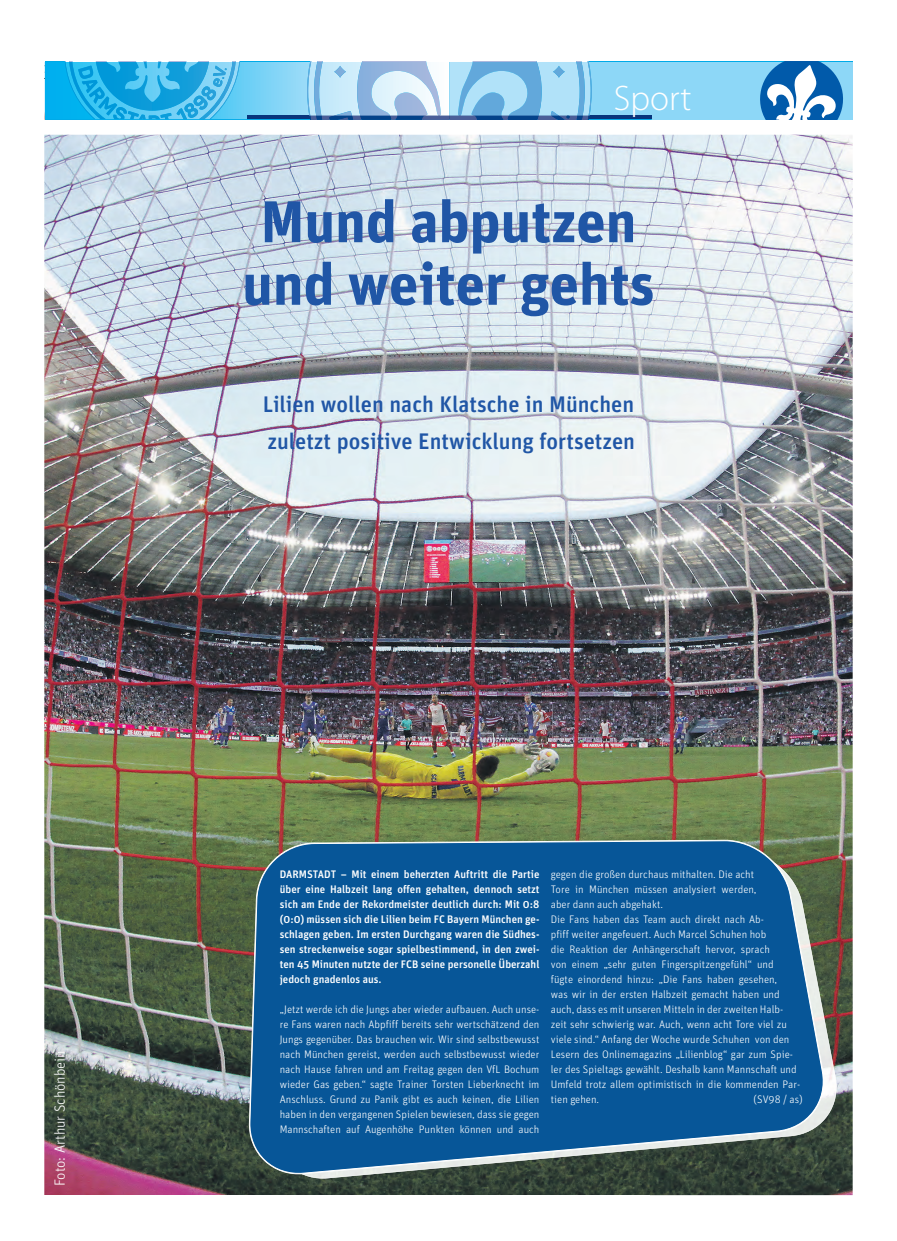
<style>
.page{position:relative;width:897px;height:1241px;background:#fff}
.page>*{position:absolute;margin:0;border:0;box-sizing:border-box;transform-origin:0 0}
.t1{font:700 58.75px/62.5px "Unit Pro";color:#2056a6;text-align:center}
.t2{font:300 35.62px "Myriad Pro";color:#fff}
.t3{font:500 22.5px/37.5px "Unit Pro";color:#2056a6}
.t4{font:300 14.75px "Unit Pro";color:#fff}
.t5{font:300 10.88px/15px "Unit Pro";color:#fff;text-align:justify}
.t6{font:500 10.88px/15px "Unit Pro";color:#fff;text-align:justify}
</style>
<div class="page">
<hr style="left:44px;top:78px;width:808px;height:1px;background:#231f20">
<img style="left:44px;top:135px;width:808px;height:1059px">
<svg style="left:45px;top:62px;width:807px;height:57px;background:#75c2e9"></svg>
<img style="left:274px;top:850px;width:564px;height:328px">
<svg style="left:249px;top:840px;width:575px;height:334px;background:#145b94"></svg>
<h3 class="t4" style="left:50px;top:1186px;width:138px;rotate:-90deg">Foto: Arthur Schönbein</h3>
<h2 class="t2" style="left:614px;top:78px;width:79px">Sport</h2>
<h1 class="t1" style="left:242px;top:187px;width:414px">Mund abputzen und weiter gehts</h1>
<h3 class="t3" style="left:263px;top:384px;width:374px">Lilien wollen nach Klatsche in München zuletzt positive Entwicklung fortsetzen</h3>
<p class="t6" style="left:280px;top:866px;width:261px">DARMSTADT – Mit einem beherzten Auftritt die Partie über eine Halbzeit lang offen gehalten, dennoch setzt sich am Ende der Rekordmeister deutlich durch: Mit 0:8 (0:0) müssen sich die Lilien beim FC Bayern München ge&shy;schlagen geben. Im ersten Durchgang waren die Südhes&shy;sen streckenweise sogar spielbestimmend, in den zwei&shy;ten 45 Minuten nutzte der FCB seine personelle Überzahl jedoch gnadenlos aus.</p>
<p class="t5" style="left:280px;top:1001px;width:261px">„Jetzt werde ich die Jungs aber wieder aufbauen. Auch unse&shy;re Fans waren nach Abpfiff bereits sehr wertschätzend den Jungs gegenüber. Das brauchen wir. Wir sind selbstbewusst nach München gereist, werden auch selbstbewusst wieder nach Hause fahren und am Freitag gegen den VfL Bochum wieder Gas geben.“ sagte Trainer Torsten Lieberknecht im Anschluss. Grund zu Panik gibt es auch keinen, die Lilien haben in den vergangenen Spielen bewiesen, dass sie gegen Mannschaften auf Augenhöhe Punkten können und auch</p>
<p class="t5" style="left:551px;top:866px;width:251px;text-align:left">gegen die großen durchaus mithalten. Die acht<br>Tore in München müssen analysiert werden,<br>aber dann auch abgehakt.<br>Die Fans haben das Team auch direkt nach Ab-<br>pfiff weiter angefeuert. Auch Marcel Schuhen hob<br>die Reaktion der Anhängerschaft hervor, sprach<br>von einem „sehr guten Fingerspitzengefühl“ und<br>fügte einordend hinzu: „Die Fans haben gesehen,<br>was wir in der ersten Halbzeit gemacht haben und auch, dass es mit unseren Mitteln in der zweiten Halb&shy;zeit sehr schwierig war. Auch, wenn acht Tore viel zu viele sind.“ Anfang der Woche wurde Schuhen von den Lesern des Onlinemagazins „Lilienblog“ gar zum Spie&shy;ler des Spieltags gewählt. Deshalb kann Mannschaft und Umfeld trotz allem optimistisch in die kommenden Par&shy;tien gehen.</p>
<p class="t5" style="left:753px;top:1091px;width:51px">(SV98 / as)</p>
</div>
